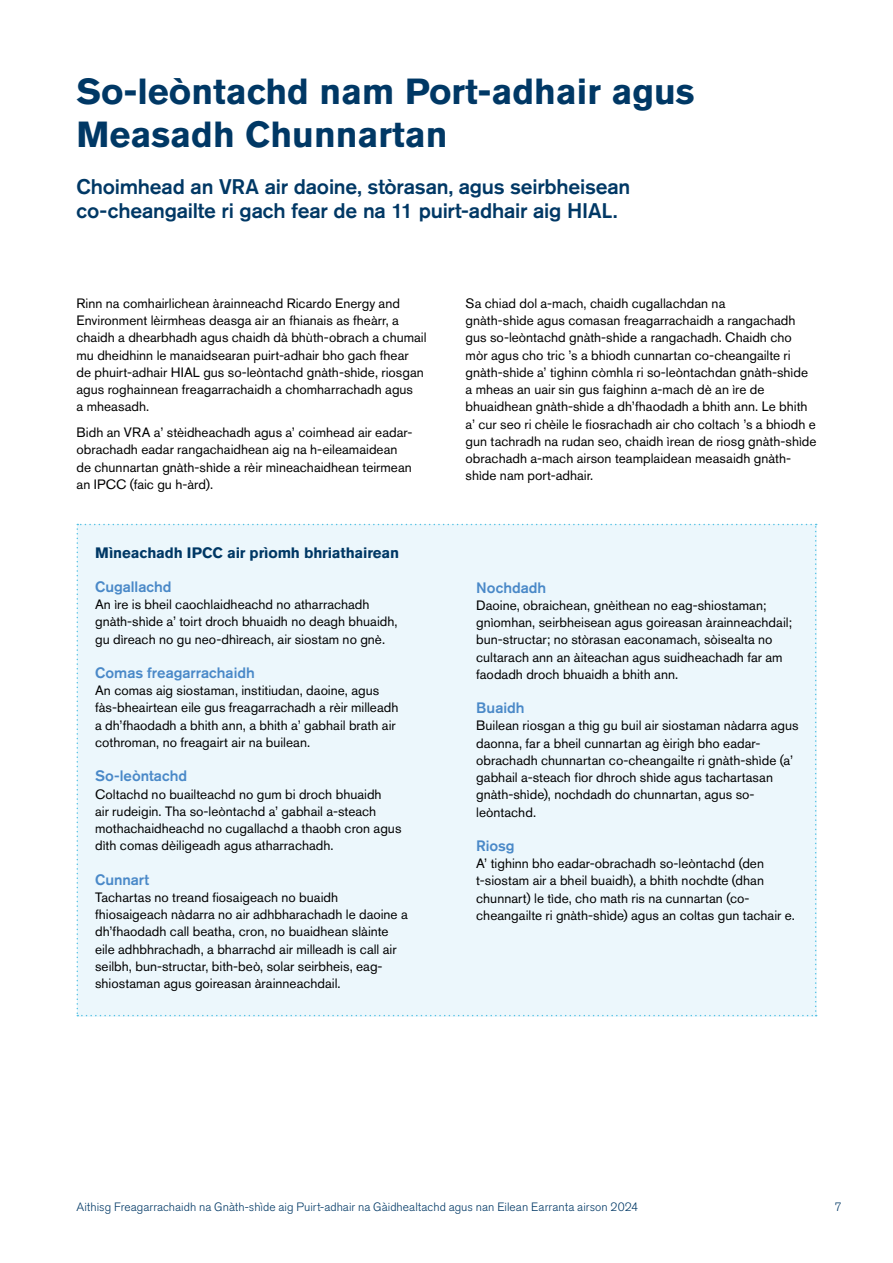
<style>
.page{position:relative;width:893px;height:1263px;background:#fff}
.page>*{position:absolute;margin:0;border:0;box-sizing:border-box;transform-origin:0 0}
.t1{font:700 36px/43.5px "Akzidenz Grotesk Std";color:#003865}
.t2{font:500 21px/24px "Akzidenz Grotesk Std";letter-spacing:-.01em;color:#003865}
.t3{font:500 15px "Akzidenz Grotesk Std";letter-spacing:-.005em;color:#4a89c8}
.t4{font:700 15px "Akzidenz Grotesk Std";letter-spacing:-.01em;color:#003865}
.t5{font:13.5px/17.2px "Akzidenz Grotesk Std";color:#000}
.t6{font:300 12px "Akzidenz Grotesk Std";color:#003865}
</style>
<div class="page">
<div style="left:77px;top:524px;width:740px;height:492px;background:#ecf7fc"></div>
<h1 class="t1" style="left:77px;top:69px;width:620px">So-leòntachd nam Port-adhair agus<br>Measadh Chunnartan</h1>
<h2 class="t2" style="left:77px;top:175px;width:555px">Choimhead an VRA air daoine, stòrasan, agus seirbheisean co-cheangailte ri gach fear de na 11 puirt-adhair aig HIAL.</h2>
<p class="t5" style="left:77px;top:294px;width:351px">Rinn na comhairlichean àrainneachd Ricardo Energy and Environment lèirmheas deasga air an fhianais as fheàrr, a chaidh a dhearbhadh agus chaidh dà bhùth-obrach a chumail mu dheidhinn le manaidsearan puirt-adhair bho gach fhear de phuirt-adhair HIAL gus so-leòntachd gnàth-shìde, riosgan agus roghainnean freagarrachaidh a chomharrachadh agus<br>a mheasadh.</p>
<p class="t5" style="left:77px;top:424px;width:337px">Bidh an VRA a’ stèidheachadh agus a’ coimhead air eadar&shy;obrachadh eadar rangachaidhean aig na h-eileamaidean de chunnartan gnàth-shìde a rèir mìneachaidhean teirmean an IPCC (faic gu h-àrd).</p>
<p class="t4" style="left:95px;top:544px;width:306px">Mìneachadh IPCC air prìomh bhriathairean</p>
<p class="t3" style="left:95px;top:577px;width:78px">Cugallachd</p>
<p class="t5" style="left:95px;top:596px;width:304px">An ìre is bheil caochlaidheachd no atharrachadh gnàth-shìde a’ toirt droch bhuaidh no deagh bhuaidh, gu dìreach no gu neo-dhìreach, air siostam no gnè.</p>
<p class="t3" style="left:95px;top:663px;width:161px">Comas freagarrachaidh</p>
<p class="t5" style="left:95px;top:682px;width:305px">An comas aig siostaman, institiudan, daoine, agus fàs-bheairtean eile gus freagarrachadh a rèir milleadh a dh’fhaodadh a bhith ann, a bhith a’ gabhail brath air cothroman, no freagairt air na builean.</p>
<p class="t3" style="left:95px;top:767px;width:94px">So-leòntachd</p>
<p class="t5" style="left:95px;top:785px;width:308px">Coltachd no buailteachd no gum bi droch bhuaidh<br>air rudeigin. Tha so-leòntachd a’ gabhail a-steach mothachaidheachd no cugallachd a thaobh cron agus dìth comas dèiligeadh agus atharrachadh.</p>
<p class="t3" style="left:95px;top:870px;width:56px">Cunnart</p>
<p class="t5" style="left:95px;top:888px;width:314px">Tachartas no treand fiosaigeach no buaidh fhiosaigeach nàdarra no air adhbharachadh le daoine a dh’fhaodadh call beatha, cron, no buaidhean slàinte eile adhbhrachadh, a bharrachd air milleadh is call air seilbh, bun-structar, bith-beò, solar seirbheis, eag&shy;shiostaman agus goireasan àrainneachdail.</p>
<p class="t5" style="left:466px;top:294px;width:352px">Sa chiad dol a-mach, chaidh cugallachdan na<br>gnàth-shìde agus comasan freagarrachaidh a rangachadh gus so-leòntachd gnàth-shìde a rangachadh. Chaidh cho mòr agus cho tric ’s a bhiodh cunnartan co-cheangailte ri gnàth-shìde a’ tighinn còmhla ri so-leòntachdan gnàth-shìde a mheas an uair sin gus faighinn a-mach dè an ìre de bhuaidhean gnàth-shìde a dh’fhaodadh a bhith ann. Le bhith a’ cur seo ri chèile le fiosrachadh air cho coltach ’s a bhiodh e gun tachradh na rudan seo, chaidh ìrean de riosg gnàth-shìde obrachadh a-mach airson teamplaidean measaidh gnàth&shy;shìde nam port-adhair.</p>
<p class="t3" style="left:476px;top:578px;width:72px">Nochdadh</p>
<p class="t5" style="left:476px;top:596px;width:317px">Daoine, obraichean, gnèithean no eag-shiostaman; gnìomhan, seirbheisean agus goireasan àrainneachdail; bun-structar; no stòrasan eaconamach, sòisealta no cultarach ann an àiteachan agus suidheachadh far am faodadh droch bhuaidh a bhith ann.</p>
<p class="t3" style="left:476px;top:699px;width:50px">Buaidh</p>
<p class="t5" style="left:476px;top:717px;width:324px">Builean riosgan a thig gu buil air siostaman nàdarra agus daonna, far a bheil cunnartan ag èirigh bho eadar&shy;obrachadh chunnartan co-cheangailte ri gnàth-shìde (a’ gabhail a-steach fìor dhroch shìde agus tachartasan gnàth-shìde), nochdadh do chunnartan, agus so&shy;leòntachd.</p>
<p class="t3" style="left:476px;top:836px;width:40px">Riosg</p>
<p class="t5" style="left:476px;top:855px;width:320px">A’ tighinn bho eadar-obrachadh so-leòntachd (den t-siostam air a bheil buaidh), a bhith nochdte (dhan chunnart) le tìde, cho math ris na cunnartan (co&shy;cheangailte ri gnàth-shìde) agus an coltas gun tachair e.</p>
<p class="t6" style="left:77px;top:1200px;width:563px">Aithisg Freagarrachaidh na Gnàth-shìde aig Puirt-adhair na Gàidhealtachd agus nan Eilean Earranta airson 2024</p>
<p class="t6" style="left:835px;top:1200px;width:8px">7</p>
</div>
